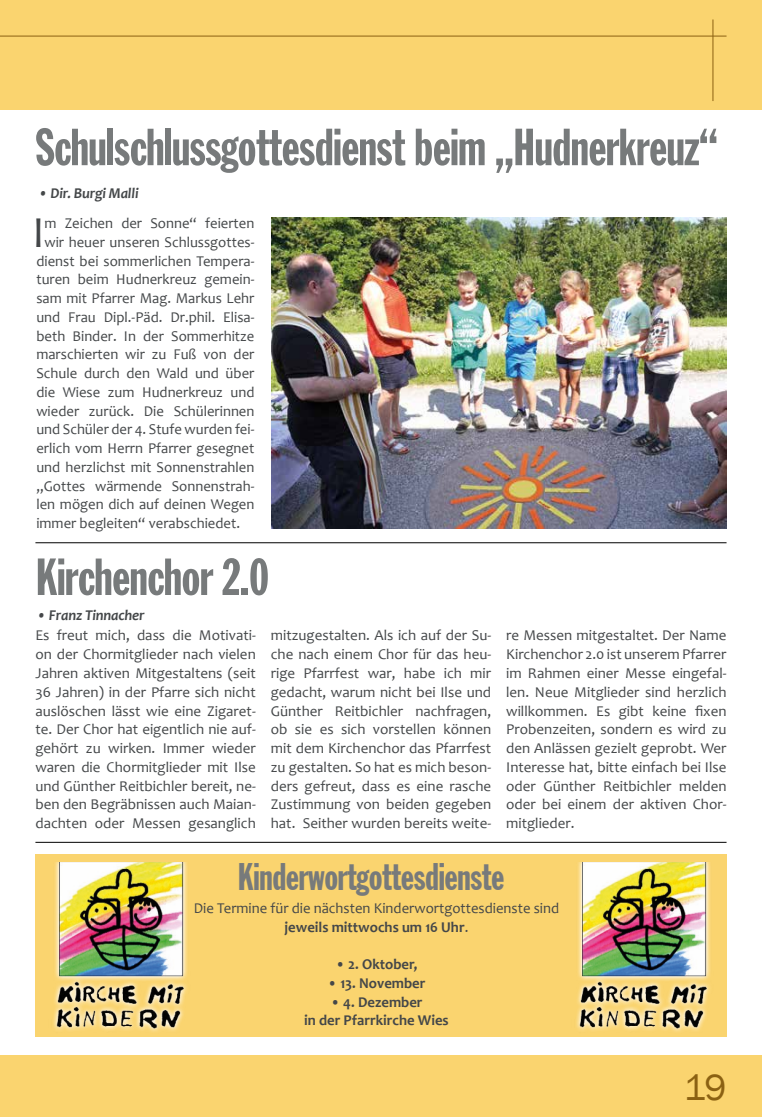
<style>
.page{position:relative;width:762px;height:1117px;background:#fff}
.page>*{position:absolute;margin:0;border:0;box-sizing:border-box;transform-origin:0 0}
.t1{font:extra-condensed 51.25px "Franklin Gothic";letter-spacing:-.01em;color:#777a7b}
.t2{font:44.5px "Candara";color:#444749}
.t3{font:extra-condensed 37.5px "Franklin Gothic";letter-spacing:-.01em;color:#777a7b}
.t4{font:37.5px "Franklin Gothic";color:#8b6112}
.t5{font:15px/18.8px "Candara";color:#444749;text-align:justify}
.t6{font:700 15px/18.8px "Candara";color:#444749;text-align:center}
.t7{font:italic 700 15px "Candara";letter-spacing:-.01em;color:#444749}
.s1{font-weight:700}
</style>
<div class="page">
<div style="left:35px;top:854px;width:691px;height:182px;background:#fad46f"></div>
<img style="left:53px;top:862px;width:134px;height:170px">
<img style="left:576px;top:862px;width:134px;height:170px">
<div style="left:0;top:0;width:762px;height:110px;background:#fad46f"></div>
<hr style="left:712px;top:19px;width:1px;height:82px;background:#8b6112">
<hr style="left:0;top:36px;width:726px;height:1px;background:#8b6112">
<div style="left:0;top:1055px;width:762px;height:61px;background:#fad46f"></div>
<img style="left:271px;top:217px;width:455px;height:311px">
<hr style="left:35px;top:542px;width:691px;height:1px;background:#000">
<hr style="left:35px;top:841px;width:691px;height:1px;background:#000">
<h1 class="t1" style="left:36px;top:120px;width:683px">Schulschlussgottesdienst beim „Hudnerkreuz“</h1>
<p class="t7" style="left:38px;top:184px;width:102px">• Dir. Burgi Malli</p>
<h2 class="t2" style="left:32px;top:204px;width:14px">I</h2>
<p class="t5" style="left:44px;top:213px;width:211px">m Zeichen der Sonne“ feierten</p>
<p class="t5" style="left:44px;top:232px;width:211px">wir heuer unseren Schlussgottes-</p>
<p class="t5" style="left:36px;top:251px;width:220px">dienst bei sommerlichen Tempera-</p>
<p class="t5" style="left:36px;top:270px;width:220px">turen beim Hudnerkreuz gemein-</p>
<p class="t5" style="left:36px;top:288px;width:219px">sam mit Pfarrer Mag. Markus Lehr</p>
<p class="t5" style="left:36px;top:307px;width:220px">und Frau Dipl.-Päd. Dr.phil. Elisa-</p>
<p class="t5" style="left:36px;top:326px;width:219px">beth Binder. In der Sommerhitze</p>
<p class="t5" style="left:36px;top:345px;width:220px">marschierten wir zu Fuß von der</p>
<p class="t5" style="left:36px;top:363px;width:219px">Schule durch den Wald und über</p>
<p class="t5" style="left:36px;top:382px;width:220px">die Wiese zum Hudnerkreuz und</p>
<p class="t5" style="left:36px;top:401px;width:220px">wieder zurück. Die Schülerinnen</p>
<p class="t5" style="left:36px;top:420px;width:220px">und Schüler der 4. Stufe wurden fei-</p>
<p class="t5" style="left:36px;top:438px;width:219px">erlich vom Herrn Pfarrer gesegnet</p>
<p class="t5" style="left:36px;top:457px;width:220px">und herzlichst mit Sonnenstrahlen</p>
<p class="t5" style="left:36px;top:476px;width:220px">„Gottes wärmende Sonnenstrah-</p>
<p class="t5" style="left:36px;top:495px;width:219px">len mögen dich auf deinen Wegen</p>
<p class="t5" style="left:36px;top:513px;width:205px">immer begleiten“ verabschiedet.</p>
<h1 class="t1" style="left:36px;top:549px;width:235px">Kirchenchor 2.0</h1>
<p class="t7" style="left:36px;top:606px;width:110px">• Franz Tinnacher</p>
<p class="t5" style="left:35px;top:626px;width:222px">Es freut mich, dass die Motivati&shy;on der Chormitglieder nach vielen Jahren aktiven Mitgestaltens (seit 36 Jahren) in der Pfarre sich nicht auslöschen lässt wie eine Zigaret&shy;te. Der Chor hat eigentlich nie auf&shy;gehört zu wirken. Immer wieder waren die Chormitglieder mit Ilse und Günther Reitbichler bereit, ne&shy;ben den Begräbnissen auch Maian&shy;dachten oder Messen gesanglich</p>
<p class="t5" style="left:271px;top:626px;width:222px">mitzugestalten. Als ich auf der Su&shy;che nach einem Chor für das heu&shy;rige Pfarrfest war, habe ich mir gedacht, warum nicht bei Ilse und Günther Reitbichler nachfragen, ob sie es sich vorstellen können mit dem Kirchenchor das Pfarrfest zu gestalten. So hat es mich beson&shy;ders gefreut, dass es eine rasche Zustimmung von beiden gegeben hat. Seither wurden bereits weite-</p>
<p class="t5" style="left:506px;top:626px;width:222px">re Messen mitgestaltet. Der Name Kirchenchor 2.0 ist unserem Pfarrer im Rahmen einer Messe eingefal&shy;len. Neue Mitglieder sind herzlich willkommen. Es gibt keine fixen Probenzeiten, sondern es wird zu den Anlässen gezielt geprobt. Wer Interesse hat, bitte einfach bei Ilse oder Günther Reitbichler melden oder bei einem der aktiven Chor&shy;mitglieder.</p>
<h3 class="t3" style="left:238px;top:856px;width:268px">Kinderwortgottesdienste</h3>
<p class="t5" style="left:194px;top:898px;width:367px;text-align:center">Die Termine für die nächsten Kinderwortgottesdienste sind <span class="s1">jeweils mittwochs um 16 Uhr</span>.</p>
<p class="t6" style="left:335px;top:954px;width:84px">• 2. Oktober,</p>
<p class="t6" style="left:327px;top:973px;width:99px">• 13. November</p>
<p class="t6" style="left:304px;top:991px;width:146px">• 4. Dezember<br>in der Pfarrkirche Wies</p>
<h3 class="t4" style="left:684px;top:1063px;width:44px">19</h3>
</div>
